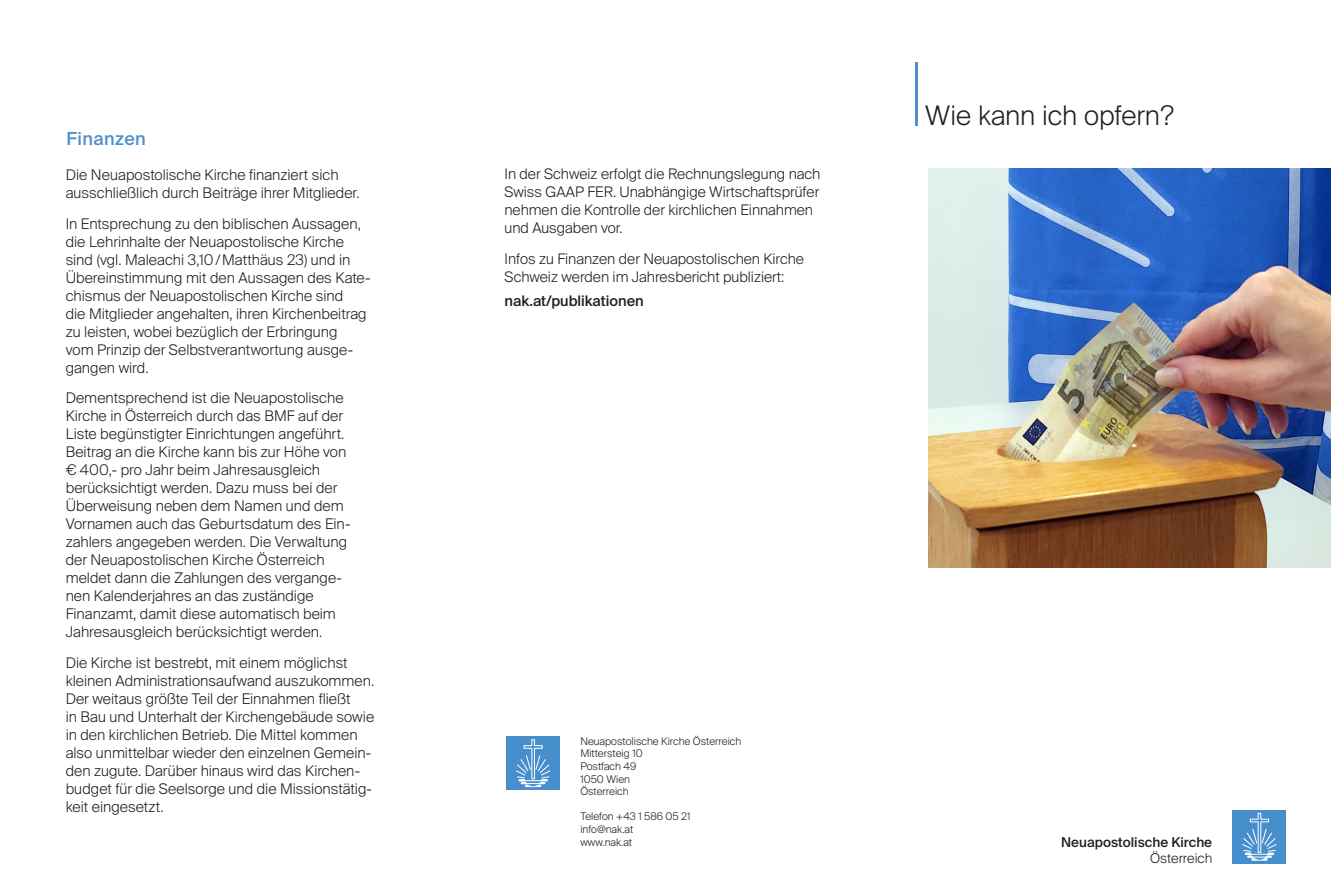
<style>
.page{position:relative;width:1331px;height:893px;background:#fff}
.page>*{position:absolute;margin:0;border:0;box-sizing:border-box;transform-origin:0 0}
.t1{font:300 27px "Suisse Intl";color:#231f20}
.t2{font:500 18px "Suisse Intl";letter-spacing:.025em;color:#5090cc}
.t3{font:300 14.7px/18px "Suisse Intl";color:#231f20}
.t4{font:300 14.55px/18px "Suisse Intl";color:#231f20}
.t5{font:500 14.55px "Suisse Intl";color:#231f20}
.t6{font:500 13.5px "Suisse Intl";color:#231f20}
.t7{font:300 13.5px "Suisse Intl";color:#231f20}
.t8{font:300 10.5px/12.6px "Suisse Intl";color:#231f20}
</style>
<div class="page">
<hr style="left:915px;top:62px;width:2px;height:63px;background:#5090cc">
<div style="left:1233px;top:810px;width:53px;height:53px;background:#468fcc"></div>
<svg style="left:1242px;top:813px;width:35px;height:47px"></svg>
<div style="left:507px;top:737px;width:53px;height:53px;background:#468fcc"></div>
<svg style="left:516px;top:739px;width:35px;height:48px"></svg>
<img style="left:929px;top:168px;width:402px;height:399px">
<p class="t2" style="left:67px;top:128px;width:81px">Finanzen</p>
<p class="t3" style="left:66px;top:166px;width:295px">Die Neuapostolische Kirche finanziert sich ausschließlich durch Beiträge ihrer Mitglieder.</p>
<p class="t3" style="left:66px;top:214px;width:306px">In Entsprechung zu den biblischen Aussagen, die Lehrinhalte der Neuapostolische Kirche sind (vgl. Maleachi 3,10 /Matthäus 23) und in Übereinstimmung mit den Aussagen des Kate&shy;chismus der Neuapostolischen Kirche sind<br>die Mitglieder angehalten, ihren Kirchenbeitrag zu leisten, wobei bezüglich der Erbringung<br>vom Prinzip der Selbstverantwortung ausge&shy;gangen wird.</p>
<p class="t3" style="left:66px;top:389px;width:286px">Dementsprechend ist die Neuapostolische Kirche in Österreich durch das BMF auf der Liste begünstigter Einrichtungen angeführt.<br>Beitrag an die Kirche kann bis zur Höhe von € 400,- pro Jahr beim Jahresausgleich berücksichtigt werden. Dazu muss bei der Überweisung neben dem Namen und dem Vornamen auch das Geburtsdatum des Ein&shy;zahlers angegeben werden. Die Verwaltung der Neuapostolischen Kirche Österreich meldet dann die Zahlungen des vergange&shy;nen Kalenderjahres an das zuständige Finanzamt, damit diese automatisch beim Jahresausgleich berücksichtigt werden.</p>
<p class="t3" style="left:66px;top:654px;width:310px">Die Kirche ist bestrebt, mit einem möglichst kleinen Administrationsaufwand auszukommen.<br>Der weitaus größte Teil der Einnahmen fließt<br>in Bau und Unterhalt der Kirchengebäude sowie in den kirchlichen Betrieb. Die Mittel kommen also unmittelbar wieder den einzelnen Gemein&shy;den zugute. Darüber hinaus wird das Kirchen&shy;budget für die Seelsorge und die Missionstätig&shy;keit eingesetzt.</p>
<p class="t4" style="left:504px;top:165px;width:317px">In der Schweiz erfolgt die Rechnungslegung nach Swiss GAAP FER. Unabhängige Wirtschaftsprüfer nehmen die Kontrolle der kirchlichen Einnahmen und Ausgaben vor.</p>
<p class="t4" style="left:504px;top:250px;width:301px">Infos zu Finanzen der Neuapostolischen Kirche<br>Schweiz werden im Jahresbericht publiziert:</p>
<p class="t5" style="left:504px;top:292px;width:141px">nak.at/publikationen</p>
<h1 class="t1" style="left:925px;top:100px;width:250px">Wie kann ich opfern?</h1>
<p class="t8" style="left:580px;top:735px;width:162px">Neuapostolische Kirche Österreich<br>Mittersteig 10<br>Postfach 49<br>1050 Wien<br>Österreich</p>
<p class="t8" style="left:580px;top:810px;width:112px">Telefon +43 1 586 05 21 info@nak.at<br>www.nak.at</p>
<p class="t6" style="left:1061px;top:834px;width:152px">Neuapostolische Kirche</p>
<p class="t7" style="left:1150px;top:850px;width:64px">Österreich</p>
</div>
